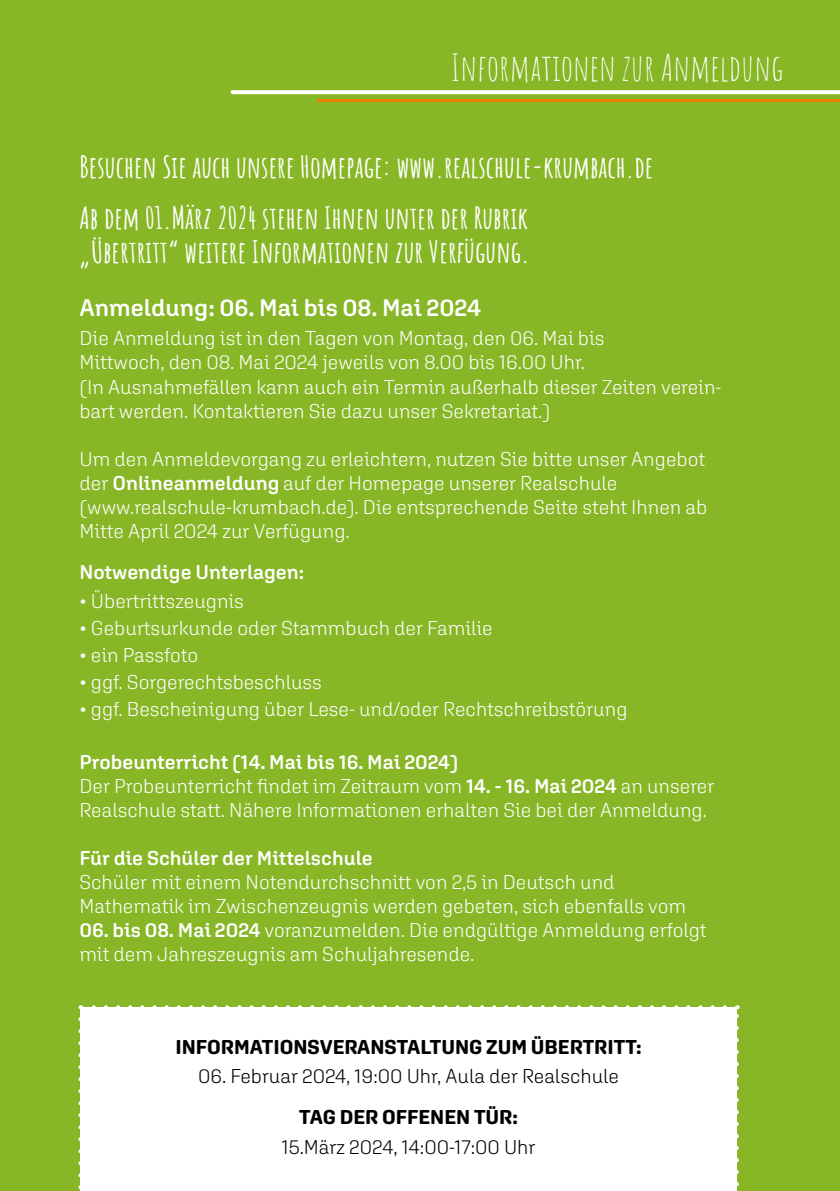
<style>
.page{position:relative;width:840px;height:1191px;background:#fff}
.page>*{position:absolute;margin:0;border:0;box-sizing:border-box;transform-origin:0 0}
.t1{font:36px "Amatic SC";color:#fff}
.t2{font:700 30px/51px "Amatic SC";color:#fff}
.t3{font:600 24px "Aglet Sans";color:#fff}
.t4{font:300 20px/24px "Aglet Sans";color:#fff}
.t5{font:300 20px "Aglet Sans";color:#000}
.t6{font:700 20px "Aglet Sans";color:#000}
.t7{font:600 20px "Aglet Sans";color:#fff}
.s1{font-weight:600}
</style>
<div class="page">
<div style="left:0;top:0;width:839px;height:1191px;background:#87b726"></div>
<svg style="left:232px;top:90px;width:607px;height:4px;background:#f9fbf5"></svg>
<hr style="left:318px;top:99px;width:521px;height:3px;background:#ef7d00">
<div style="left:80px;top:1007px;width:656px;height:184px;background:#fff"></div>
<svg style="left:78px;top:1019px;width:2px;height:171px"></svg>
<svg style="left:735px;top:1005px;width:3px;height:186px"></svg>
<svg style="left:80px;top:1005px;width:644px;height:2px"></svg>
<h1 class="t1" style="left:450px;top:41px;width:334px">Informationen zur Anmeldung</h1>
<h2 class="t2" style="left:79px;top:139px;width:575px">Besuchen Sie auch unsere Homepage: www.realschule-krumbach.de<br>Ab dem 01.März 2024 stehen Ihnen unter der Rubrik</h2>
<h2 class="t2" style="left:79px;top:224px;width:451px">„Übertritt“ weitere Informationen zur Verfügung.</h2>
<p class="t3" style="left:79px;top:293px;width:403px">Anmeldung: 06. Mai bis 08. Mai 2024</p>
<p class="t4" style="left:79px;top:326px;width:643px">Die Anmeldung ist in den Tagen von Montag, den 06. Mai bis<br>Mittwoch, den 08. Mai 2024 jeweils von 8.00 bis 16.00 Uhr.<br>(In Ausnahmefällen kann auch ein Termin außerhalb dieser Zeiten verein&shy;bart werden. Kontaktieren Sie dazu unser Sekretariat.)</p>
<p class="t4" style="left:79px;top:446px;width:629px">Um den Anmeldevorgang zu erleichtern, nutzen Sie bitte unser Angebot der <span class="s1">Onlineanmeldung</span> auf der Homepage unserer Realschule (www.realschule-krumbach.de). Die entsprechende Seite steht Ihnen ab Mitte April 2024 zur Verfügung.</p>
<p class="t7" style="left:79px;top:559px;width:226px">Notwendige Unterlagen:</p>
<p class="t4" style="left:79px;top:589px;width:166px">• Übertrittszeugnis</p>
<p class="t4" style="left:79px;top:616px;width:414px">• Geburtsurkunde oder Stammbuch der Familie</p>
<p class="t4" style="left:79px;top:643px;width:120px">• ein Passfoto</p>
<p class="t4" style="left:79px;top:669px;width:244px">• ggf. Sorgerechtsbeschluss</p>
<p class="t4" style="left:79px;top:696px;width:549px">• ggf. Bescheinigung über Lese- und/oder Rechtschreibstörung</p>
<p class="t4" style="left:79px;top:750px;width:636px"><span class="s1">Probeunterricht (14. Mai bis 16. Mai 2024)<br></span>Der Probeunterricht findet im Zeitraum vom <span class="s1">14. - 16. Mai 2024</span> an unserer<br>Realschule statt. Nähere Informationen erhalten Sie bei der Anmeldung.</p>
<p class="t7" style="left:79px;top:846px;width:294px">Für die Schüler der Mittelschule</p>
<p class="t4" style="left:79px;top:870px;width:608px">Schüler mit einem Notendurchschnitt von 2,5 in Deutsch und<br>Mathematik im Zwischenzeugnis werden gebeten, sich ebenfalls vom</p>
<p class="t4" style="left:79px;top:918px;width:628px"><span class="s1">06. bis 08. Mai 2024</span> voranzumelden. Die endgültige Anmeldung erfolgt mit dem Jahreszeugnis am Schuljahresende.</p>
<p class="t6" style="left:175px;top:1034px;width:467px">INFORMATIONSVERANSTALTUNG ZUM ÜBERTRITT:</p>
<p class="t5" style="left:198px;top:1064px;width:422px">06. Februar 2024, 19:00 Uhr, Aula der Realschule</p>
<p class="t6" style="left:299px;top:1105px;width:220px">TAG DER OFFENEN TÜR:</p>
<p class="t5" style="left:281px;top:1135px;width:255px">15.März 2024, 14:00-17:00 Uhr</p>
</div>
